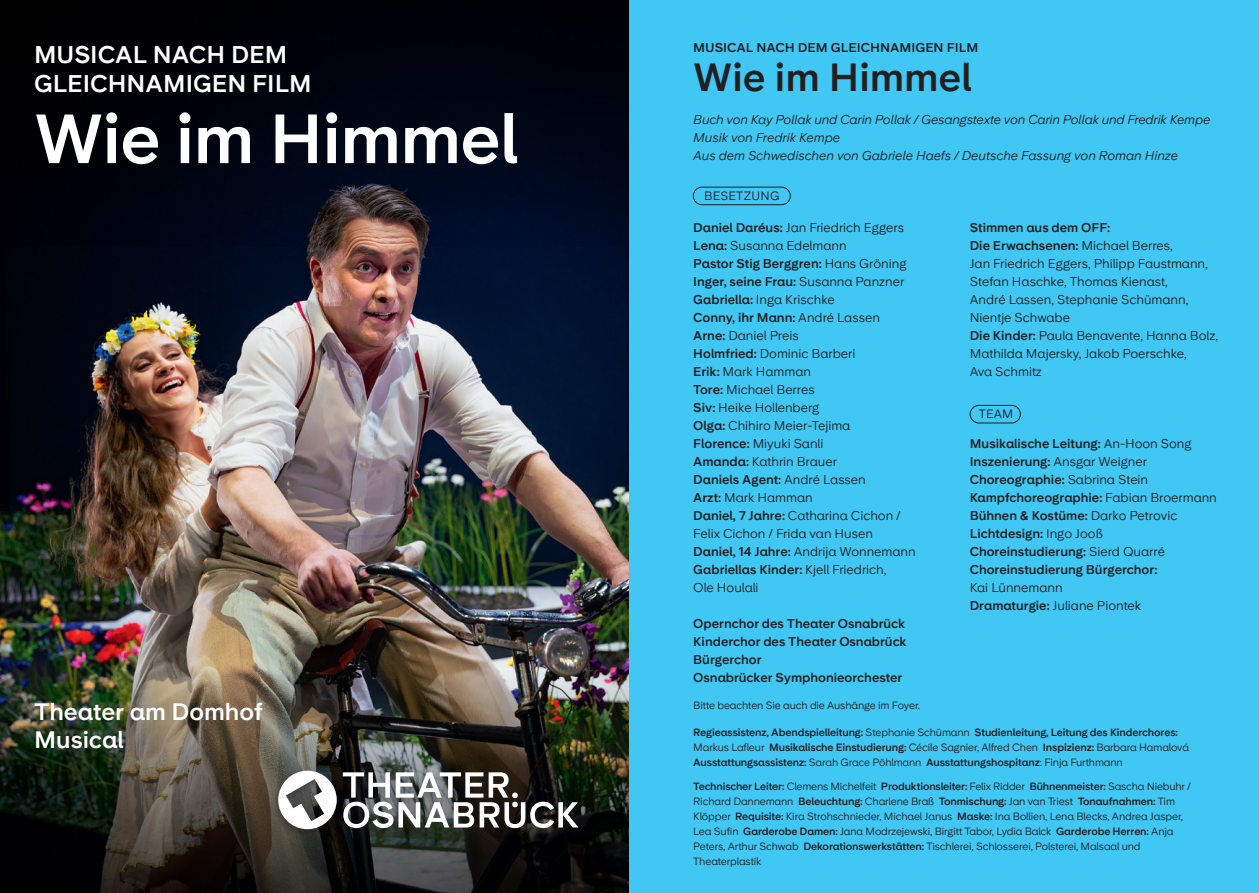
<style>
.page{position:relative;width:1259px;height:893px;background:#fff}
.page>*{position:absolute;margin:0;border:0;box-sizing:border-box;transform-origin:0 0}
.t1{font:69px "Universal Sans 750";letter-spacing:-.01em;color:#fff}
.t2{font:39px "Universal Sans 750";color:#231f20}
.t3{font:24px/28.8px "Universal Sans 750";color:#fff}
.t4{font:23.55px/28.3px "Universal Sans 750";color:#fff}
.t5{font:12.75px/18px "Universal Sans 450";color:#231f20}
.t6{font:12.75px/18px "Universal Sans 750";color:#231f20}
.t7{font:italic 12.75px/18px "Universal Sans 450";letter-spacing:-.01em;color:#231f20}
.t8{font:12px "Universal Sans 450";letter-spacing:.02em;color:#231f20}
.t9{font:10.5px/15px "Universal Sans 450";letter-spacing:-.01em;color:#231f20}
.t10{font:10.5px "Universal Sans 750";letter-spacing:-.01em;color:#231f20}
.s1{font-family:"Universal Sans 750"}
.s2{font-family:"Universal Sans 450"}
</style>
<div class="page">
<img style="left:0;top:247px;width:629px;height:423px">
<svg style="left:0;top:0;width:629px;height:247px;background:#030611"></svg>
<img style="left:0;top:670px;width:629px;height:223px">
<div style="left:268px;top:766px;width:315px;height:75px;background:#231f20;opacity:.48"></div>
<svg style="left:278px;top:771px;width:300px;height:58px"></svg>
<div style="left:629px;top:0;width:630px;height:893px;background:#40c7f4"></div>
<div style="left:693px;top:187px;width:97px;height:18px;border:1px solid #231f20;border-radius:9px"></div>
<div style="left:969px;top:405px;width:51px;height:18px;border:1px solid #231f20;border-radius:9px"></div>
<h3 class="t3" style="left:34px;top:41px;width:279px">MUSICAL NACH DEM<br>GLEICHNAMIGEN FILM</h3>
<h1 class="t1" style="left:34px;top:100px;width:485px">Wie im Himmel</h1>
<h3 class="t4" style="left:34px;top:698px;width:230px">Theater am Domhof<br>Musical</h3>
<p class="t6" style="left:693px;top:39px;width:286px">MUSICAL NACH DEM GLEICHNAMIGEN FILM</p>
<h2 class="t2" style="left:693px;top:55px;width:280px">Wie im Himmel</h2>
<p class="t7" style="left:693px;top:111px;width:518px">Buch von Kay Pollak und Carin Pollak / Gesangstexte von Carin Pollak und Fredrik Kempe<br>Musik von Fredrik Kempe<br>Aus dem Schwedischen von Gabriele Haefs / Deutsche Fassung von Roman Hinze</p>
<p class="t8" style="left:704px;top:189px;width:77px">BESETZUNG</p>
<p class="t5" style="left:693px;top:219px;width:212px"><span class="s1">Daniel Daréus:</span> Jan Friedrich Eggers<br><span class="s1">Lena:</span> Susanna Edelmann</p>
<p class="t6" style="left:693px;top:255px;width:215px">Pastor Stig Berggren: <span class="s2">Hans Gröning<br></span>Inger, seine Frau: <span class="s2">Susanna Panzner</span></p>
<p class="t5" style="left:693px;top:291px;width:143px"><span class="s1">Gabriella:</span> Inga Krischke</p>
<p class="t6" style="left:693px;top:309px;width:188px">Conny, ihr Mann: <span class="s2">André Lassen</span></p>
<p class="t5" style="left:693px;top:327px;width:164px"><span class="s1">Arne:</span> Daniel Preis<br><span class="s1">Holmfried:</span> Dominic Barberi<br><span class="s1">Erik:</span> Mark Hamman<br><span class="s1">Tore:</span> Michael Berres<br><span class="s1">Siv:</span> Heike Hollenberg<br><span class="s1">Olga:</span> Chihiro Meier-Tejima<br><span class="s1">Florence:</span> Miyuki Sanli<br><span class="s1">Amanda:</span> Kathrin Brauer</p>
<p class="t6" style="left:693px;top:471px;width:174px">Daniels Agent: <span class="s2">André Lassen</span></p>
<p class="t5" style="left:693px;top:489px;width:224px"><span class="s1">Arzt:</span> Mark Hamman<br><span class="s1">Daniel, 7 Jahre:</span> Catharina Cichon /<br>Felix Cichon / Frida van Husen<br><span class="s1">Daniel, 14 Jahre:</span> Andrija Wonnemann</p>
<p class="t6" style="left:693px;top:561px;width:195px">Gabriellas Kinder: <span class="s2">Kjell Friedrich,</span></p>
<p class="t5" style="left:693px;top:579px;width:67px">Ole Houlali</p>
<p class="t6" style="left:693px;top:615px;width:215px">Opernchor des Theater Osnabrück<br>Kinderchor des Theater Osnabrück<br>Bürgerchor<br>Osnabrücker Symphonieorchester</p>
<p class="t9" style="left:693px;top:698px;width:228px">Bitte beachten Sie auch die Aushänge im Foyer.</p>
<p class="t6" style="left:969px;top:219px;width:205px">Stimmen aus dem OFF:<br>Die Erwachsenen: <span class="s2">Michael Berres,</span></p>
<p class="t5" style="left:969px;top:255px;width:250px">Jan Friedrich Eggers, Philipp Faustmann,<br>Stefan Haschke, Thomas Kienast,<br>André Lassen, Stephanie Schümann,<br>Nientje Schwabe<br><span class="s1">Die Kinder:</span> Paula Benavente, Hanna Bolz,<br>Mathilda Majersky, Jakob Poerschke,<br>Ava Schmitz</p>
<p class="t8" style="left:979px;top:407px;width:36px">TEAM</p>
<p class="t6" style="left:969px;top:435px;width:249px">Musikalische Leitung: <span class="s2">An-Hoon Song<br></span>Inszenierung: <span class="s2">Ansgar Weigner<br></span>Choreographie: <span class="s2">Sabrina Stein<br></span>Kampfchoreographie: <span class="s2">Fabian Broermann<br></span>Bühnen &amp; Kostüme: <span class="s2">Darko Petrovic<br></span>Lichtdesign: <span class="s2">Ingo Jooß<br></span>Choreinstudierung: <span class="s2">Sierd Quarré<br></span>Choreinstudierung Bürgerchor:</p>
<p class="t5" style="left:969px;top:579px;width:173px">Kai Lünnemann<br><span class="s1">Dramaturgie:</span> Juliane Piontek</p>
<p class="t10" style="left:693px;top:727px;width:486px">Regieassistenz, Abendspielleitung: <span class="s2">Stephanie Schümann</span> Studienleitung, Leitung des Kinderchores:</p>
<p class="t9" style="left:693px;top:740px;width:497px">Markus Lafleur <span class="s1">Musikalische Einstudierung:</span> Cécile Sagnier, Alfred Chen <span class="s1">Inspizienz:</span> Barbara Hamalová</p>
<p class="t10" style="left:693px;top:757px;width:431px">Ausstattungsassistenz: <span class="s2">Sarah Grace Pöhlmann</span> Ausstattungshospitanz<span class="s2">: Finja Furthmann</span></p>
<p class="t10" style="left:693px;top:781px;width:499px">Technischer Leiter: <span class="s2">Clemens Michelfeit</span> Produktionsleiter: <span class="s2">Felix Ridder</span> Bühnenmeister: <span class="s2">Sascha Niebuhr /</span></p>
<p class="t9" style="left:693px;top:794px;width:491px">Richard Dannemann <span class="s1">Beleuchtung:</span> Charlene Braß <span class="s1">Tonmischung:</span> Jan van Triest <span class="s1">Tonaufnahmen:</span> Tim Klöpper <span class="s1">Requisite:</span> Kira Strohschnieder, Michael Janus <span class="s1">Maske:</span> Ina Bollien, Lena Blecks, Andrea Jasper, Lea Sufin <span class="s1">Garderobe Damen:</span> Jana Modrzejewski, Birgitt Tabor, Lydia Balck <span class="s1">Garderobe Herren:</span> Anja Peters, Arthur Schwab <span class="s1">Dekorationswerkstätten:</span> Tischlerei, Schlosserei, Polsterei, Malsaal und Theaterplastik</p>
</div>
